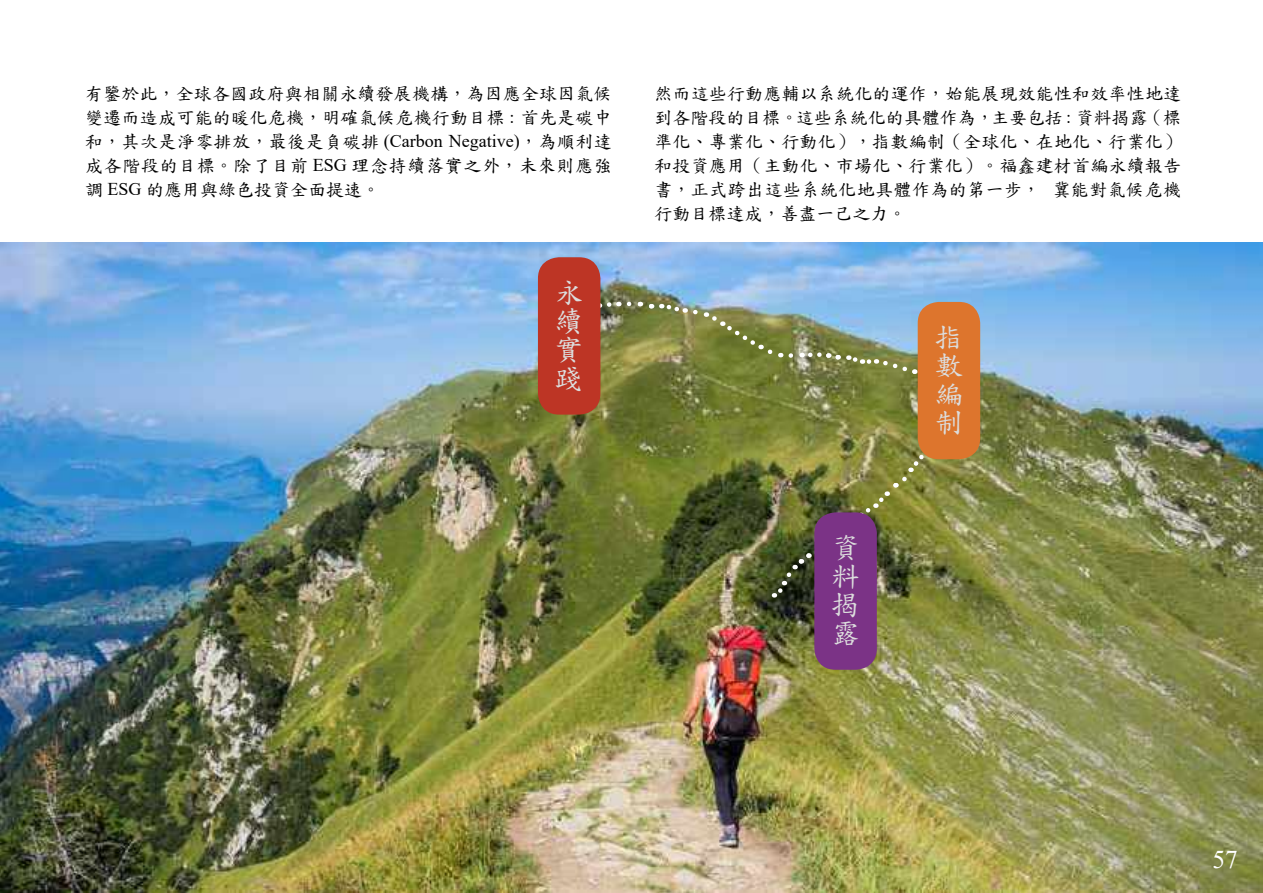
<style>
.page{position:relative;width:1263px;height:893px;background:#fff}
.page>*{position:absolute;margin:0;border:0;box-sizing:border-box;transform-origin:0 0}
.t1{font:28.5px/28.5px "DF Kai Shu SB Estd BF";color:#dcdddd}
.t2{font:25.5px "Times New Roman";color:#fff}
.t3{font:18px/24px "DF Kai Shu SB Estd BF";letter-spacing:.015em;color:#000}
.s1{font-family:"Times New Roman"}
</style>
<div class="page">
<img style="left:0;top:242px;width:1263px;height:651px">
<img style="left:591px;top:299px;width:364px;height:299px">
<div style="left:814px;top:512px;width:63px;height:158px;background:#7b3386;border-radius:21px"></div>
<div style="left:918px;top:302px;width:62px;height:157px;background:#dd752d;border-radius:21px"></div>
<div style="left:538px;top:257px;width:62px;height:158px;background:#bd3525;border-radius:21px"></div>
<p class="t3" style="left:85px;top:82px;width:538px">有鑒於此，全球各國政府與相關永續發展機構，為因應全球因氣候變遷而造成可能的暖化危機，明確氣候危機行動目標 <span class="s1">:</span> 首先是碳中和，其次是淨零排放，最後是負碳排 <span class="s1">(Carbon Negative)</span>，為順利達成各階段的目標。除了目前 <span class="s1">ESG</span> 理念持續落實之外，未來則應強調<span class="s1">ESG</span> 的應用與綠色投資全面提速。</p>
<p class="t3" style="left:654px;top:82px;width:528px;text-align:justify">然而這些行動應輔以系統化的運作，始能展現效能性和效率性地達到各階段的目標。這些系統化的具體作為，主要包括 <span class="s1">:</span> 資料揭露（標準化、專業化、行動化），指數編制（全球化、在地化、行業化）和投資應用（主動化、市場化、行業化）。福鑫建材首編永續報告書，正式跨出這些系統化地具體作為的第一步， 冀能對氣候危機行動目標達成，善盡一己之力。</p>
<h1 class="t1" style="left:555px;top:278px;width:43px">永續實踐</h1>
<h1 class="t1" style="left:831px;top:533px;width:42px">資料揭露</h1>
<h1 class="t1" style="left:935px;top:323px;width:43px">指數編制</h1>
<h2 class="t2" style="left:1212px;top:841px;width:27px">57</h2>
</div>
